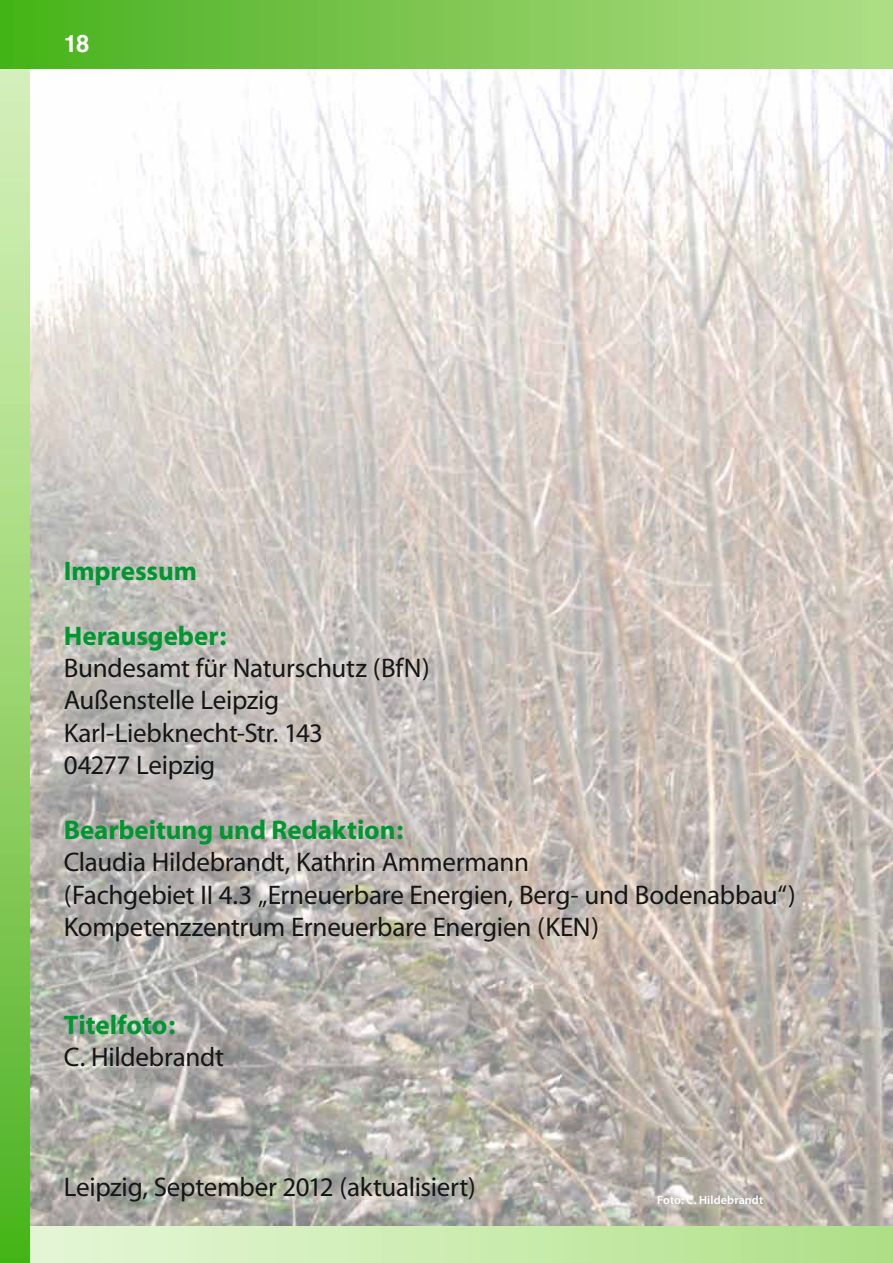
<style>
.page{position:relative;width:893px;height:1263px;background:#fff}
.page>*{position:absolute;margin:0;border:0;box-sizing:border-box;transform-origin:0 0}
.t1{font:27px/32.4px "Myriad";letter-spacing:-.01em;color:#151616}
.t2{font:700 27px "Myriad";letter-spacing:-.005em;color:#009731}
.t3{font:700 24px "Helvetica";color:#fff}
.t4{font:600 12px "Myriad Pro";letter-spacing:.01em;color:#fff}
</style>
<div class="page">
<img style="left:30px;top:68px;width:863px;height:1158px">
<div style="left:0;top:1226px;width:893px;height:37px;background:linear-gradient(to right,#e8f8db,#b0e088)"></div>
<div style="left:0;top:0;width:30px;height:1263px;background:linear-gradient(to bottom,#e5f7ca,#52b422)"></div>
<div style="left:0;top:0;width:893px;height:68px;background:linear-gradient(to right,#49b11d,#b2de88)"></div>
<p class="t3" style="left:64px;top:24px;width:27px">18</p>
<p class="t2" style="left:64px;top:557px;width:135px">Impressum</p>
<p class="t2" style="left:64px;top:622px;width:164px">Herausgeber:</p>
<p class="t1" style="left:64px;top:653px;width:368px">Bundesamt für Naturschutz (BfN)<br>Außenstelle Leipzig<br>Karl-Liebknecht-Str. 143<br>04277 Leipzig</p>
<p class="t2" style="left:64px;top:816px;width:341px">Bearbeitung und Redaktion:</p>
<p class="t1" style="left:64px;top:847px;width:733px">Claudia Hildebrandt, Kathrin Ammermann<br>(Fachgebiet II 4.3 „Erneuerbare Energien, Berg- und Bodenabbau“)<br>Kompetenzzentrum Erneuerbare Energien (KEN)</p>
<p class="t2" style="left:64px;top:1010px;width:113px">Titelfoto:</p>
<p class="t1" style="left:64px;top:1042px;width:162px">C. Hildebrandt</p>
<p class="t1" style="left:64px;top:1171px;width:414px">Leipzig, September 2012 (aktualisiert)</p>
<p class="t4" style="left:657px;top:1193px;width:108px">Foto: C. Hildebrandt</p>
</div>
